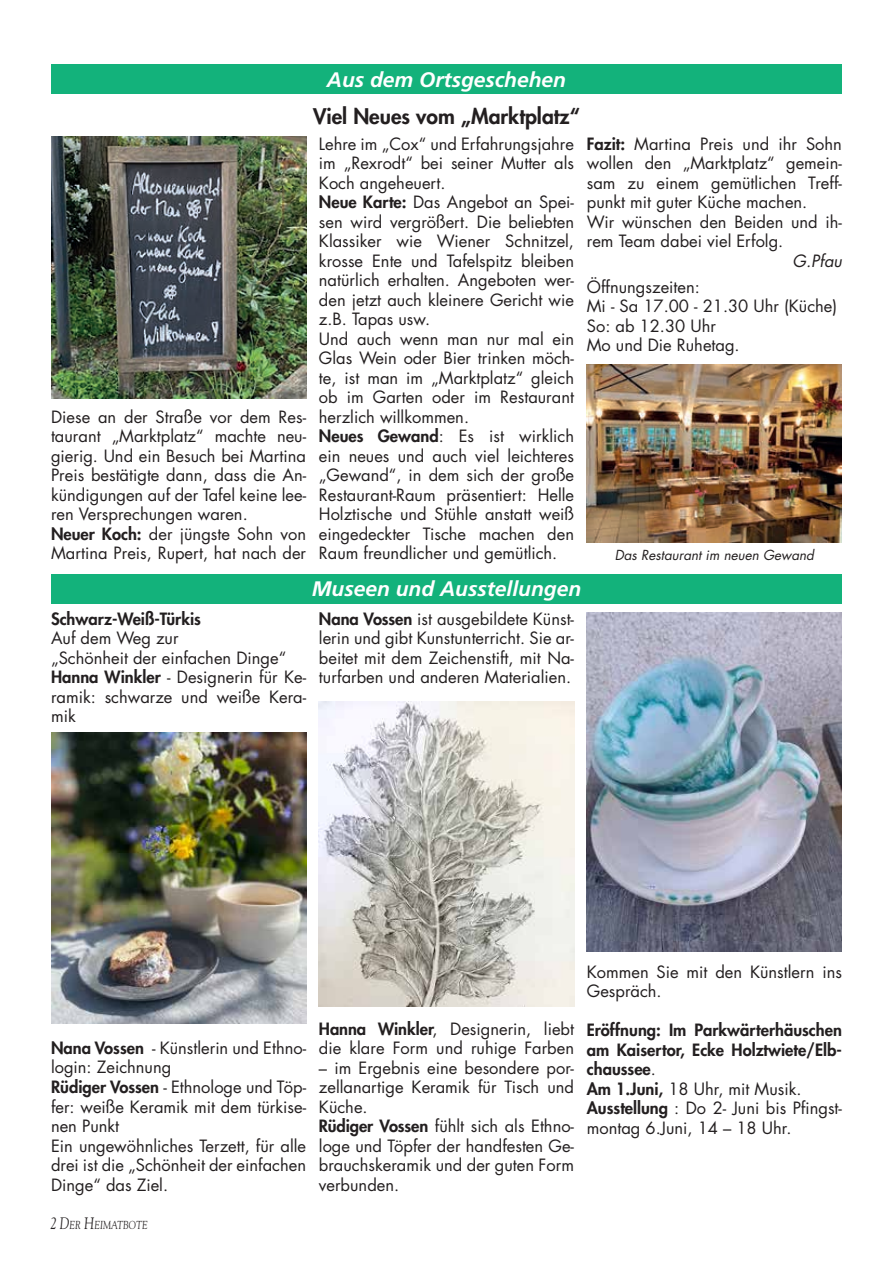
<style>
.page{position:relative;width:893px;height:1263px;background:#fff}
.page>*{position:absolute;margin:0;border:0;box-sizing:border-box;transform-origin:0 0}
.t1{font:italic 700 21px "Frutiger LT Std";color:#fff}
.t2{font:800 21px "Futura Std";color:#231f20}
.t3{font:16.5px/19.5px "Futura Std";color:#231f20}
.t4{font:800 16.5px/19.5px "Futura Std";color:#231f20}
.t5{font:italic 16.5px "Futura Std";color:#231f20}
.t6{font:italic 13.5px "Futura Std";color:#231f20}
.t7{font:italic 11.55px "Goudy Std";color:#231f20;scale:.8 1}
.s1{font-weight:800}
.s2{font-size:16.5px}
.s3{font-weight:400}
</style>
<div class="page">
<div style="left:51px;top:64px;width:791px;height:30px;background:#13b27b"></div>
<div style="left:51px;top:574px;width:791px;height:29px;background:#13b27b"></div>
<img style="left:587px;top:365px;width:255px;height:177px">
<img style="left:51px;top:136px;width:255px;height:263px">
<img style="left:51px;top:732px;width:255px;height:292px">
<img style="left:319px;top:702px;width:255px;height:305px">
<img style="left:587px;top:612px;width:255px;height:339px">
<p class="t1" style="left:327px;top:67px;width:241px">Aus dem Ortsgeschehen</p>
<p class="t2" style="left:313px;top:103px;width:268px">Viel Neues vom „Marktplatz“</p>
<p class="t3" style="left:51px;top:407px;width:257px">Diese an der Straße vor dem Res&shy;taurant „Marktplatz“ machte neu&shy;gierig. Und ein Besuch bei Martina Preis bestätigte dann, dass die An&shy;kündigungen auf der Tafel keine lee&shy;ren Versprechungen waren.<br><span class="s1">Neuer Koch:</span> der jüngste Sohn von Martina Preis, Rupert, hat nach der</p>
<p class="t3" style="left:319px;top:134px;width:257px">Lehre im „Cox“ und Erfahrungsjahre im „Rexrodt“ bei seiner Mutter als<br>Koch angeheuert.<br><span class="s1">Neue Karte:</span> Das Angebot an Spei&shy;sen wird vergrößert. Die beliebten<br>Klassiker wie Wiener Schnitzel, krosse Ente und Tafelspitz bleiben natürlich erhalten. Angeboten wer&shy;den jetzt auch kleinere Gericht wie z.B. Tapas usw.<br>Und auch wenn man nur mal ein<br>Glas Wein oder Bier trinken möch&shy;te, ist man im „Marktplatz“ gleich ob im Garten oder im Restaurant herzlich willkommen.<br><span class="s1">Neues Gewand</span>: Es ist wirklich ein neues und auch viel leichteres „Gewand“, in dem sich der große<br>Restaurant-Raum präsentiert: Helle<br>Holztische und Stühle anstatt weiß eingedeckter Tische machen den<br>Raum freundlicher und gemütlich.</p>
<p class="t3" style="left:587px;top:134px;width:257px"><span class="s1">Fazit:</span> Martina Preis und ihr Sohn wollen den „Marktplatz“ gemein&shy;sam zu einem gemütlichen Treff&shy;punkt mit guter Küche machen.<br>Wir wünschen den Beiden und ih&shy;rem Team dabei viel Erfolg.</p>
<p class="t5" style="left:793px;top:250px;width:51px">G.Pfau</p>
<p class="t3" style="left:587px;top:277px;width:252px">Öffnungszeiten:<br>Mi - Sa 17.00 - 21.30 Uhr (Küche)<br>So: ab 12.30 Uhr<br>Mo und Die Ruhetag.</p>
<p class="t6" style="left:615px;top:546px;width:201px">Das Restaurant im neuen Gewand</p>
<p class="t1" style="left:312px;top:577px;width:271px">Museen und Ausstellungen</p>
<p class="t4" style="left:51px;top:609px;width:151px">Schwarz-Weiß-Türkis</p>
<p class="t3" style="left:51px;top:629px;width:257px">Auf dem Weg zur<br>„Schönheit der einfachen Dinge“<br><span class="s1">Hanna Winkler</span> - Designerin für Ke&shy;ramik: schwarze und weiße Kera&shy;mik</p>
<p class="t3" style="left:319px;top:609px;width:257px;text-align:justify"><span class="s1">Nana Vossen</span> ist ausgebildete Künst&shy;lerin und gibt Kunstunterricht. Sie ar&shy;beitet mit dem Zeichenstift, mit Na&shy;turfarben und anderen Materialien.</p>
<p class="t3" style="left:51px;top:1038px;width:257px"><span class="s1">Nana Vossen</span> - Künstlerin und Ethno&shy;login: Zeichnung<br><span class="s1">Rüdiger Vossen</span> - Ethnologe und Töp&shy;fer: weiße Keramik mit dem türkise&shy;nen Punkt<br>Ein ungewöhnliches Terzett, für alle drei ist die „Schönheit der einfachen<br>Dinge“ das Ziel.</p>
<p class="t7" style="left:50px;top:1217px;width:124px"><span class="s2">2</span> <span class="s2">D</span>ER <span class="s2">H</span>EIMATBOTE</p>
<p class="t3" style="left:319px;top:1019px;width:257px"><span class="s1">Hanna Winkler</span>, Designerin, liebt die klare Form und ruhige Farben</p>
<p class="t3" style="left:319px;top:1058px;width:257px">– im Ergebnis eine besondere por&shy;zellanartige Keramik für Tisch und<br>Küche.<br><span class="s1">Rüdiger Vossen</span> fühlt sich als Ethno&shy;loge und Töpfer der handfesten Ge&shy;brauchskeramik und der guten Form verbunden.</p>
<p class="t3" style="left:587px;top:962px;width:257px">Kommen Sie mit den Künstlern ins<br>Gespräch.</p>
<p class="t4" style="left:587px;top:1020px;width:257px">Eröffnung: Im Parkwärterhäuschen am Kaisertor, Ecke Holztwiete/Elb&shy;chaussee<span class="s3">.<br></span>Am 1.Juni, <span class="s3">18 Uhr, mit Musik.<br></span>Ausstellung <span class="s3">: Do 2- Juni bis Pfingst&shy;montag 6.Juni, 14 – 18 Uhr.</span></p>
</div>
